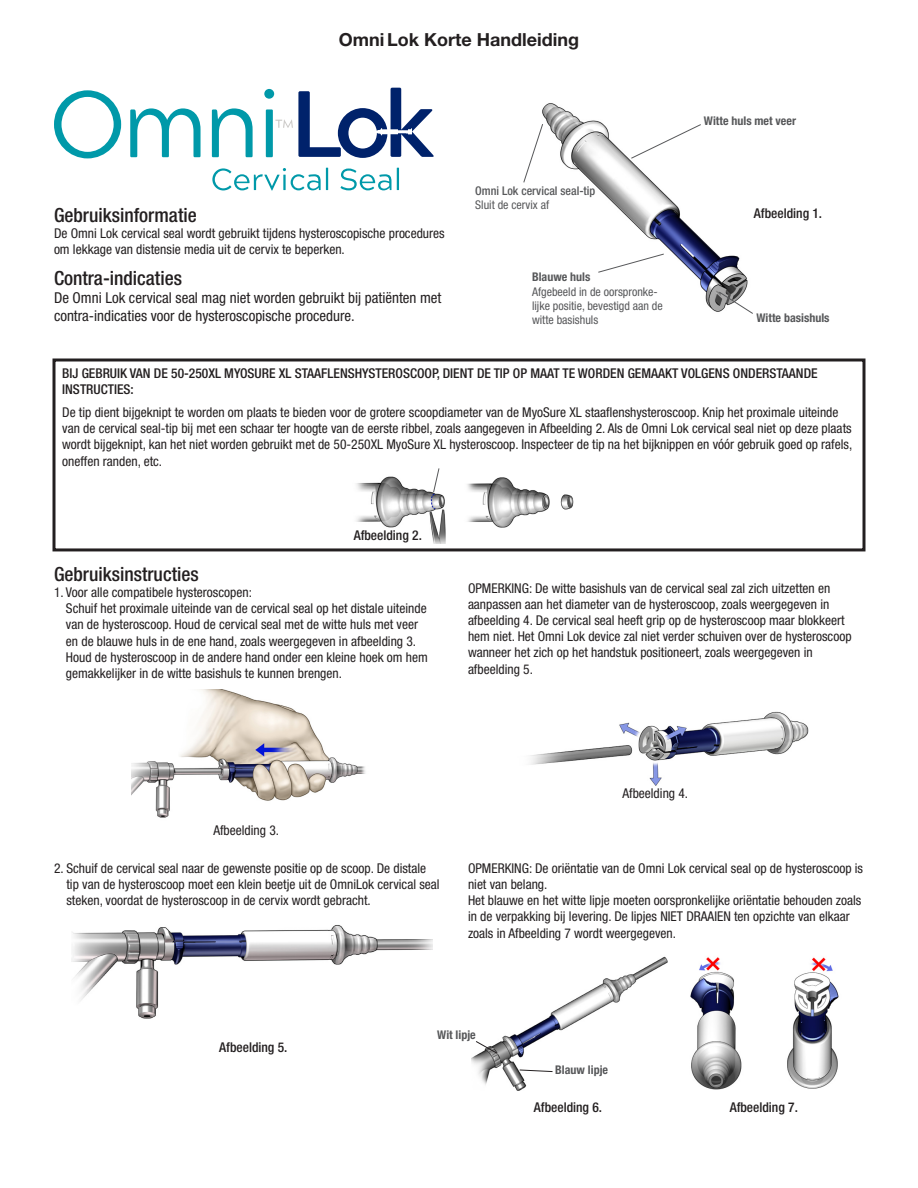
<style>
.page{position:relative;width:918px;height:1188px;background:#fff}
.page>*{position:absolute;margin:0;border:0;box-sizing:border-box;transform-origin:0 0}
.t1{font:500 condensed 19.5px "Helvetica Neue LT Std";color:#231f20}
.t2{font:700 18px "Helvetica Neue LT Std";color:#231f20}
.t3{font:condensed 15px/18px "Helvetica Neue LT Std";color:#231f20}
.Body_text{font:condensed 13.5px/16.2px "Helvetica Neue LT Std";color:#231f20}
.Body_Text_Bold{font:500 condensed 13.5px/16.2px "Helvetica Neue LT Std";color:#231f20}
.Body_text-2{font:500 condensed 13.5px "Helvetica Neue LT Std";color:#231f20}
.Figures_Caption{font:condensed 12px/14.4px "Helvetica Neue LT Std";color:#57585a}
.Figures_Caption-2{font:700 condensed 12px "Helvetica Neue LT Std";color:#57585a}
.Figures_Caption-3{font:500 condensed 12px/14.4px "Helvetica Neue LT Std";color:#57585a}
.s1{font-weight:400}
</style>
<div class="page">
<img style="left:542px;top:103px;width:206px;height:209px">
<svg style="left:523px;top:123px;width:21px;height:60px"></svg>
<svg style="left:597px;top:253px;width:68px;height:20px"></svg>
<svg style="left:718px;top:291px;width:35px;height:23px"></svg>
<svg style="left:630px;top:124px;width:72px;height:35px"></svg>
<svg style="left:54px;top:90px;width:67px;height:68px"></svg>
<svg style="left:130px;top:108px;width:71px;height:49px"></svg>
<svg style="left:212px;top:108px;width:41px;height:49px"></svg>
<svg style="left:264px;top:88px;width:170px;height:70px"></svg>
<svg style="left:212px;top:168px;width:109px;height:23px"></svg>
<hr style="left:326px;top:168px;width:2px;height:22px;background:#0099a9">
<svg style="left:340px;top:169px;width:51px;height:21px"></svg>
<hr style="left:397px;top:168px;width:2px;height:22px;background:#0099a9">
<img style="left:467px;top:477px;width:107px;height:51px">
<img style="left:356px;top:476px;width:90px;height:68px">
<svg style="left:433px;top:468px;width:7px;height:25px"></svg>
<div style="left:52px;top:358px;width:814px;height:193px;border:3px solid #231f20"></div>
<img style="left:131px;top:690px;width:235px;height:128px">
<img style="left:530px;top:711px;width:279px;height:75px">
<img style="left:71px;top:925px;width:362px;height:94px">
<img style="left:471px;top:956px;width:197px;height:135px">
<img style="left:690px;top:957px;width:52px;height:133px">
<img style="left:787px;top:957px;width:52px;height:132px">
<svg style="left:519px;top:1070px;width:34px;height:2px"></svg>
<svg style="left:476px;top:1041px;width:22px;height:13px"></svg>
<h2 class="t2" style="left:339px;top:28px;width:242px">Omni Lok Korte Handleiding</h2>
<h1 class="t1" style="left:54px;top:204px;width:144px">Gebruiksinformatie</h1>
<p class="Body_text" style="left:54px;top:225px;width:392px">De Omni Lok cervical seal wordt gebruikt tijdens hysteroscopische procedures om lekkage van distensie media uit de cervix te beperken.</p>
<h1 class="t1" style="left:54px;top:266px;width:130px">Contra-indicaties</h1>
<p class="t3" style="left:54px;top:288px;width:389px">De Omni Lok cervical seal mag niet worden gebruikt bij patiënten met contra-indicaties voor de hysteroscopische procedure.</p>
<p class="Figures_Caption-3" style="left:475px;top:183px;width:122px">Omni Lok cervical seal-tip<br><span class="s1">Sluit de cervix af</span></p>
<p class="Figures_Caption-2" style="left:532px;top:270px;width:60px">Blauwe huls</p>
<p class="Figures_Caption" style="left:532px;top:284px;width:132px">Afgebeeld in de oorspronke&shy;lijke positie, bevestigd aan de witte basishuls</p>
<p class="Figures_Caption-2" style="left:704px;top:114px;width:94px">Witte huls met veer</p>
<p class="Body_text-2" style="left:754px;top:206px;width:70px">Afbeelding 1.</p>
<p class="Figures_Caption-2" style="left:757px;top:311px;width:75px">Witte basishuls</p>
<p class="Body_Text_Bold" style="left:62px;top:365px;width:757px">BIJ GEBRUIK VAN DE 50-250XL MYOSURE XL STAAFLENSHYSTEROSCOOP, DIENT DE TIP OP MAAT TE WORDEN GEMAAKT VOLGENS ONDERSTAANDE<br>INSTRUCTIES:</p>
<p class="Body_text" style="left:62px;top:404px;width:792px">De tip dient bijgeknipt te worden om plaats te bieden voor de grotere scoopdiameter van de MyoSure XL staaflenshysteroscoop. Knip het proximale uiteinde van de cervical seal-tip bij met een schaar ter hoogte van de eerste ribbel, zoals aangegeven in Afbeelding 2. Als de Omni Lok cervical seal niet op deze plaats wordt bijgeknipt, kan het niet worden gebruikt met de 50-250XL MyoSure XL hysteroscoop. Inspecteer de tip na het bijknippen en vóór gebruik goed op rafels, oneffen randen, etc.</p>
<p class="Body_text-2" style="left:354px;top:527px;width:70px">Afbeelding 2.</p>
<h1 class="t1" style="left:54px;top:562px;width:146px">Gebruiksinstructies</h1>
<p class="Body_text" style="left:66px;top:584px;width:363px;text-indent:-12px">1. Voor alle compatibele hysteroscopen:<br>Schuif het proximale uiteinde van de cervical seal op het distale uiteinde van de hysteroscoop. Houd de cervical seal met de witte huls met veer en de blauwe huls in de ene hand, zoals weergegeven in afbeelding 3.<br>Houd de hysteroscoop in de andere hand onder een kleine hoek om hem gemakkelijker in de witte basishuls te kunnen brengen.</p>
<p class="Body_text" style="left:468px;top:580px;width:385px">OPMERKING: De witte basishuls van de cervical seal zal zich uitzetten en aanpassen aan het diameter van de hysteroscoop, zoals weergegeven in afbeelding 4. De cervical seal heeft grip op de hysteroscoop maar blokkeert hem niet. Het Omni Lok device zal niet verder schuiven over de hysteroscoop wanneer het zich op het handstuk positioneert, zoals weergegeven in afbeelding 5.</p>
<p class="Body_text" style="left:622px;top:785px;width:67px">Afbeelding 4.</p>
<p class="Body_text" style="left:213px;top:822px;width:67px">Afbeelding 3.</p>
<p class="Body_text" style="left:66px;top:860px;width:375px;text-indent:-12px">2. Schuif de cervical seal naar de gewenste positie op de scoop. De distale tip van de hysteroscoop moet een klein beetje uit de OmniLok cervical seal steken, voordat de hysteroscoop in de cervix wordt gebracht.</p>
<p class="Body_text" style="left:468px;top:860px;width:397px">OPMERKING: De oriëntatie van de Omni Lok cervical seal op de hysteroscoop is niet van belang.</p>
<p class="Body_text" style="left:468px;top:892px;width:395px">Het blauwe en het witte lipje moeten oorspronkelijke oriëntatie behouden zoals in de verpakking bij levering. De lipjes NIET DRAAIEN ten opzichte van elkaar zoals in Afbeelding 7 wordt weergegeven.</p>
<p class="Body_text-2" style="left:219px;top:1039px;width:70px">Afbeelding 5.</p>
<p class="Figures_Caption-2" style="left:437px;top:1027px;width:40px">Wit lipje</p>
<p class="Figures_Caption-2" style="left:555px;top:1062px;width:54px">Blauw lipje</p>
<p class="Body_text-2" style="left:534px;top:1099px;width:70px">Afbeelding 6.</p>
<p class="Body_text-2" style="left:730px;top:1099px;width:70px">Afbeelding 7.</p>
</div>
